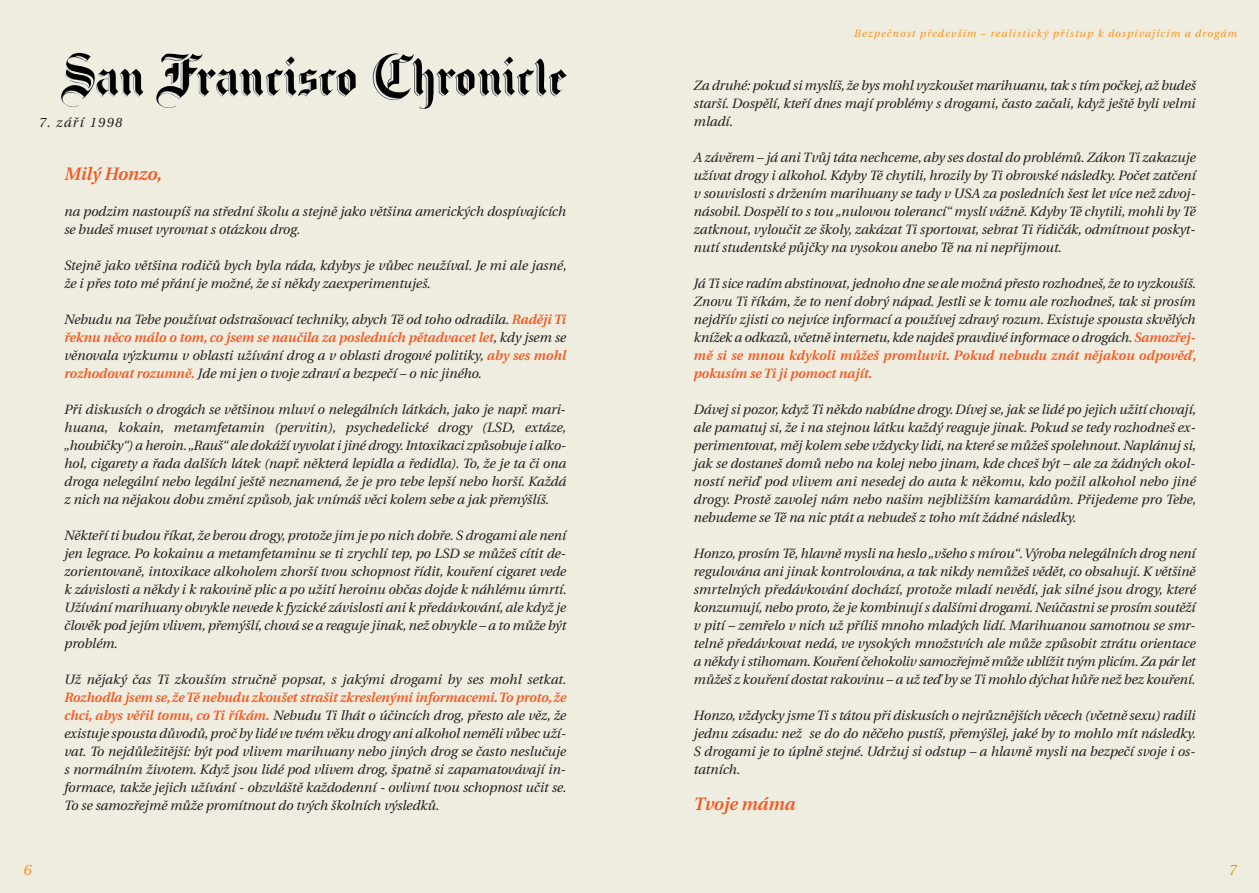
<style>
.page{position:relative;width:1259px;height:893px;background:#efede0}
.page>*{position:absolute;margin:0;border:0;box-sizing:border-box;transform-origin:0 0}
.t1{font:italic 600 18px "Utopia CE";letter-spacing:-.005em;color:#f15a22}
.t2{font:italic 15px "Utopia CE";color:#f7931d}
.t3{font:italic 13.5px/18px "Utopia CE";letter-spacing:-.005em;color:#231f20;text-align:justify}
.t4{font:italic 13.5px "Utopia CE";letter-spacing:.1em;color:#231f20}
.t5{font:italic 10.5px "Utopia CE";letter-spacing:.1em;color:#f7931d}
.s1{font-weight:600;color:#f15a22}
</style>
<div class="page">
<img style="left:61px;top:52px;width:486px;height:57px">
<p class="t4" style="left:38px;top:117px;width:85px">7. září 1998</p>
<h1 class="t1" style="left:64px;top:167px;width:99px">Milý Honzo,</h1>
<p class="t3" style="left:64px;top:204px;width:503px">na podzim nastoupíš na střední školu a stejně jako většina amerických dospívajících se budeš muset vyrovnat s otázkou drog.</p>
<p class="t3" style="left:64px;top:258px;width:504px">Stejně jako většina rodičů bych byla ráda, kdybys je vůbec neužíval. Je mi ale jasné, že i přes toto mé přání je možné, že si někdy zaexperimentuješ.</p>
<p class="t3" style="left:64px;top:312px;width:503px">Nebudu na Tebe používat odstrašovací techniky, abych Tě od toho odradila. <span class="s1">Raději Ti řeknu něco málo o tom, co jsem se naučila za posledních pětadvacet let</span>, kdy jsem se věnovala výzkumu v oblasti užívání drog a v oblasti drogové politiky, <span class="s1">aby ses mohl rozhodovat rozumně.</span> Jde mi jen o tvoje zdraví a bezpečí – o nic jiného.</p>
<p class="t3" style="left:64px;top:402px;width:503px">Při diskusích o drogách se většinou mluví o nelegálních látkách, jako je např. mari&shy;huana, kokain, metamfetamin (pervitin), psychedelické drogy (LSD, extáze, „houbičky“) a heroin. „Rauš“ ale dokáží vyvolat i jiné drogy. Intoxikaci způsobuje i alko&shy;hol, cigarety a řada dalších látek (např. některá lepidla a ředidla). To, že je ta či ona droga nelegální nebo legální ještě neznamená, že je pro tebe lepší nebo horší. Každá z nich na nějakou dobu změní způsob, jak vnímáš věci kolem sebe a jak přemýšlíš.</p>
<p class="t3" style="left:64px;top:528px;width:504px">Někteří ti budou říkat, že berou drogy, protože jim je po nich dobře. S drogami ale není jen legrace. Po kokainu a metamfetaminu se ti zrychlí tep, po LSD se můžeš cítit de&shy;zorientovaně, intoxikace alkoholem zhorší tvou schopnost řídit, kouření cigaret vede k závislosti a někdy i k rakovině plic a po užití heroinu občas dojde k náhlému úmrtí.<br>Užívání marihuany obvykle nevede k fyzické závislosti ani k předávkování, ale když je člověk pod jejím vlivem, přemýšlí, chová se a reaguje jinak, než obvykle – a to může být problém.</p>
<p class="t3" style="left:64px;top:672px;width:504px">Už nějaký čas Ti zkouším stručně popsat, s jakými drogami by ses mohl setkat.</p>
<p class="t3" style="left:64px;top:690px;width:504px"><span class="s1">Rozhodla jsem se, že Tě nebudu zkoušet strašit zkreslenými informacemi. To proto, že chci, abys věřil tomu, co Ti říkám.</span> Nebudu Ti lhát o účincích drog, přesto ale věz, že existuje spousta důvodů, proč by lidé ve tvém věku drogy ani alkohol neměli vůbec uží&shy;vat. To nejdůležitější: být pod vlivem marihuany nebo jiných drog se často neslučuje s normálním životem. Když jsou lidé pod vlivem drog, špatně si zapamatovávají in&shy;formace, takže jejich užívání - obzvláště každodenní - ovlivní tvou schopnost učit se.<br>To se samozřejmě může promítnout do tvých školních výsledků.</p>
<p class="t2" style="left:23px;top:863px;width:9px">6</p>
<p class="t5" style="left:854px;top:29px;width:384px">Bezpečnost především – realistický přístup k dospívajícím a drogám</p>
<p class="t3" style="left:693px;top:78px;width:503px">Za druhé: pokud si myslíš, že bys mohl vyzkoušet marihuanu, tak s tím počkej, až budeš starší. Dospělí, kteří dnes mají problémy s drogami, často začali, když ještě byli velmi mladí.</p>
<p class="t3" style="left:693px;top:150px;width:503px">A závěrem – já ani Tvůj táta nechceme, aby ses dostal do problémů. Zákon Ti zakazuje užívat drogy i alkohol. Kdyby Tě chytili, hrozily by Ti obrovské následky. Počet zatčení v souvislosti s držením marihuany se tady v USA za posledních šest let více než zdvoj&shy;násobil. Dospělí to s tou „nulovou tolerancí“ myslí vážně. Kdyby Tě chytili, mohli by Tě zatknout, vyloučit ze školy, zakázat Ti sportovat, sebrat Ti řidičák, odmítnout poskyt&shy;nutí studentské půjčky na vysokou anebo Tě na ni nepřijmout.</p>
<p class="t3" style="left:693px;top:276px;width:504px">Já Ti sice radím abstinovat, jednoho dne se ale možná přesto rozhodneš, že to vyzkoušíš.<br>Znovu Ti říkám, že to není dobrý nápad. Jestli se k tomu ale rozhodneš, tak si prosím nejdřív zjisti co nejvíce informací a používej zdravý rozum. Existuje spousta skvělých knížek a odkazů, včetně internetu, kde najdeš pravdivé informace o drogách. <span class="s1">Samozřej&shy;mě si se mnou kdykoli můžeš promluvit. Pokud nebudu znát nějakou odpověď, pokusím se Ti ji pomoct najít.</span></p>
<p class="t3" style="left:693px;top:402px;width:504px">Dávej si pozor, když Ti někdo nabídne drogy. Dívej se, jak se lidé po jejich užití chovají, ale pamatuj si, že i na stejnou látku každý reaguje jinak. Pokud se tedy rozhodneš ex&shy;perimentovat, měj kolem sebe vždycky lidi, na které se můžeš spolehnout. Naplánuj si, jak se dostaneš domů nebo na kolej nebo jinam, kde chceš být – ale za žádných okol&shy;ností neřiď pod vlivem ani nesedej do auta k někomu, kdo požil alkohol nebo jiné drogy. Prostě zavolej nám nebo našim nejbližším kamarádům. Přijedeme pro Tebe, nebudeme se Tě na nic ptát a nebudeš z toho mít žádné následky.</p>
<p class="t3" style="left:693px;top:546px;width:503px">Honzo, prosím Tě, hlavně mysli na heslo „všeho s mírou“. Výroba nelegálních drog není regulována ani jinak kontrolována, a tak nikdy nemůžeš vědět, co obsahují. K většině smrtelných předávkování dochází, protože mladí nevědí, jak silné jsou drogy, které konzumují, nebo proto, že je kombinují s dalšími drogami. Neúčastni se prosím soutěží v pití – zemřelo v nich už příliš mnoho mladých lidí. Marihuanou samotnou se smr&shy;telně předávkovat nedá, ve vysokých množstvích ale může způsobit ztrátu orientace a někdy i stihomam. Kouření čehokoliv samozřejmě může ublížit tvým plicím. Za pár let můžeš z kouření dostat rakovinu – a už teď by se Ti mohlo dýchat hůře než bez kouření.</p>
<p class="t3" style="left:693px;top:708px;width:504px">Honzo, vždycky jsme Ti s tátou při diskusích o nejrůznějších věcech (včetně sexu) radili jednu zásadu: než se do do něčeho pustíš, přemýšlej, jaké by to mohlo mít následky.<br>S drogami je to úplně stejné. Udržuj si odstup – a hlavně mysli na bezpečí svoje i os&shy;tatních.</p>
<h1 class="t1" style="left:693px;top:797px;width:103px">Tvoje máma</h1>
<p class="t2" style="left:1228px;top:863px;width:9px">7</p>
</div>
